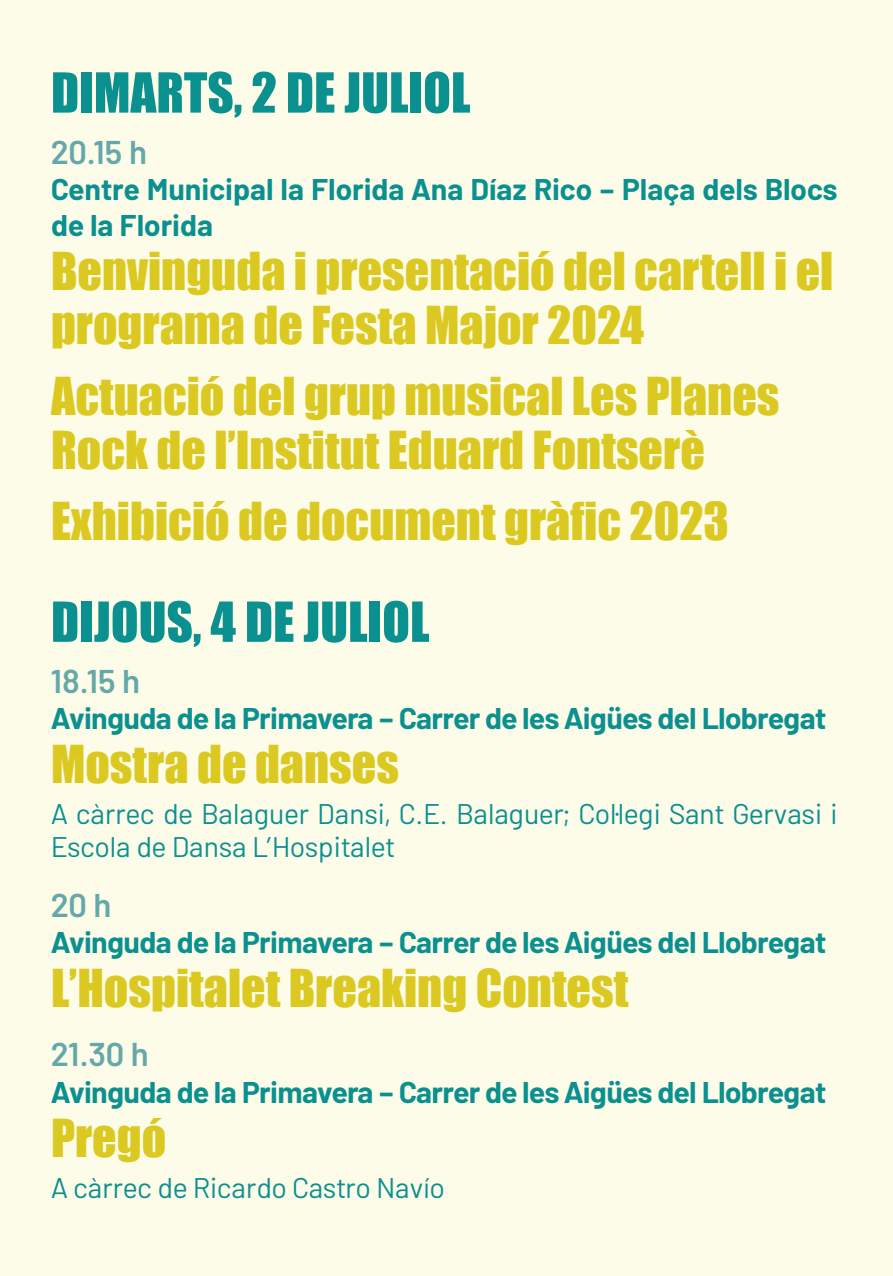
<style>
.page{position:relative;width:893px;height:1276px;background:#fdfce9}
.page>*{position:absolute;margin:0;border:0;box-sizing:border-box;transform-origin:0 0}
.t1{font:51px "Impact";color:#0b9090}
.t2{font:48px/54px "Impact";color:#dbc921}
.t3{font:600 33px "Barlow LH";color:#65a8aa}
.t4{font:700 30px "Barlow LH";letter-spacing:-.02em;color:#0b9090}
.t5{font:700 30px/36px "Barlow LH";color:#0b9090}
.t6{font:28.5px/33px "Barlow LH";color:#0b9090}
</style>
<div class="page">
<p class="t1" style="left:51px;top:53px;width:421px">DIMARTS, 2 DE JULIOL</p>
<p class="t3" style="left:51px;top:127px;width:98px">20.15 h</p>
<p class="t5" style="left:51px;top:168px;width:788px">Centre Municipal la Florida Ana Díaz Rico – Plaça dels Blocs de la Florida</p>
<p class="t2" style="left:51px;top:243px;width:784px">Benvinguda i presentació del cartell i el programa de Festa Major 2024</p>
<p class="t2" style="left:51px;top:368px;width:730px">Actuació del grup musical Les Planes<br>Rock de l’Institut Eduard Fontserè</p>
<p class="t2" style="left:51px;top:492px;width:679px">Exhibició de document gràfic 2023</p>
<p class="t1" style="left:51px;top:582px;width:380px">DIJOUS, 4 DE JULIOL</p>
<p class="t3" style="left:51px;top:657px;width:91px">18.15 h</p>
<p class="t4" style="left:51px;top:696px;width:776px">Avinguda de la Primavera – Carrer de les Aigües del Llobregat</p>
<p class="t2" style="left:51px;top:736px;width:349px">Mostra de danses</p>
<p class="t6" style="left:51px;top:795px;width:788px">A càrrec de Balaguer Dansi, C.E. Balaguer; Col·legi Sant Gervasi i<br>Escola de Dansa L’Hospitalet</p>
<p class="t3" style="left:51px;top:881px;width:62px">20 h</p>
<p class="t4" style="left:51px;top:920px;width:776px">Avinguda de la Primavera – Carrer de les Aigües del Llobregat</p>
<p class="t2" style="left:51px;top:960px;width:579px">L’Hospitalet Breaking Contest</p>
<p class="t3" style="left:51px;top:1030px;width:99px">21.30 h</p>
<p class="t4" style="left:51px;top:1069px;width:776px">Avinguda de la Primavera – Carrer de les Aigües del Llobregat</p>
<p class="t2" style="left:51px;top:1109px;width:117px">Pregó</p>
<p class="t6" style="left:51px;top:1169px;width:395px">A càrrec de Ricardo Castro Navío</p>
</div>
